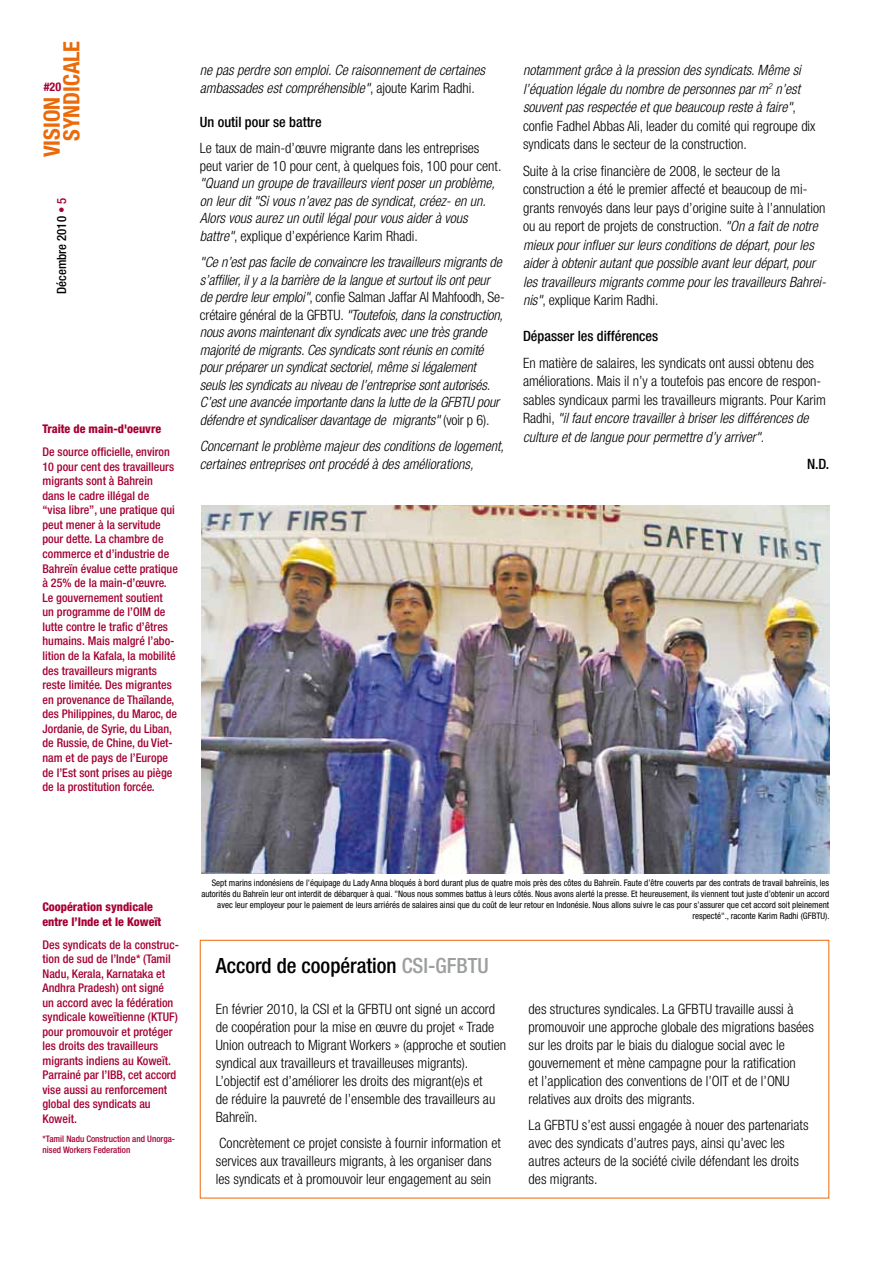
<style>
.page{position:relative;width:893px;height:1263px;background:#fff}
.page>*{position:absolute;margin:0;border:0;box-sizing:border-box;transform-origin:0 0}
.t1{font:700 condensed 22.5px "Helvetica Neue";color:#eb6a0a}
.t2{font:700 condensed 22.5px "Helvetica Neue";color:#eb690b}
.t3{font:500 condensed 21px "Helvetica Neue";color:#000}
.t4{font:300 condensed 14.25px/18px "Helvetica Neue";color:#000}
.t5{font:italic 300 condensed 14.25px/17.5px "Helvetica Neue";color:#000}
.t6{font:500 condensed 14.25px "Helvetica Neue";color:#000}
.t7{font:500 condensed 12.75px "Helvetica Neue";color:#000}
.t8{font:500 condensed 12px/14.5px "Helvetica Neue";color:#a50133}
.t9{font:800 condensed 12px/14.5px "Helvetica Neue";color:#a50133}
.t10{font:700 condensed 12px "Helvetica Neue";color:#a50133}
.t11{font:condensed 9px/10.8px "Helvetica Neue";color:#000;text-align:right}
.t12{font:500 condensed 9px/10.9px "Helvetica Neue";color:#a50133}
.s1{color:#a50133}
.s2{font-style:normal}
.s3{font-style:italic}
.s4{color:#9c9e9f}
</style>
<div class="page">
<img style="left:201px;top:506px;width:628px;height:368px">
<div style="left:200px;top:940px;width:629px;height:258px;border:1px solid #eb690b"></div>
<h1 class="t1" style="left:58px;top:141px;width:101px;rotate:-90deg">SYNDICALE</h1>
<p class="t10" style="left:44px;top:79px;width:19px">#20</p>
<h1 class="t2" style="left:38px;top:157px;width:59px;rotate:-90deg">VISION</h1>
<p class="t7" style="left:54px;top:294px;width:98px;rotate:-90deg">Décembre 2010 <span class="s1">• 5</span></p>
<p class="t9" style="left:43px;top:421px;width:120px">Traite de main-d'oeuvre</p>
<p class="t8" style="left:43px;top:444px;width:137px">De source officielle, environ<br>10 pour cent des travailleurs migrants sont à Bahrein dans le cadre illégal de<br>“visa libre”, une pratique qui peut mener à la servitude pour dette. La chambre de commerce et d’industrie de<br>Bahreïn évalue cette pratique à 25% de la main-d’œuvre.<br>Le gouvernement soutient<br>un programme de l’OIM de lutte contre le trafic d’êtres humains. Mais malgré l’abo&shy;lition de la Kafala, la mobilité des travailleurs migrants reste limitée. Des migrantes en provenance de Thaïlande, des Philippines, du Maroc, de<br>Jordanie, de Syrie, du Liban, de Russie, de Chine, du Viet&shy;nam et de pays de l’Europe de l’Est sont prises au piège de la prostitution forcée.</p>
<p class="t5" style="left:200px;top:61px;width:287px">ne pas perdre son emploi. Ce raisonnement de certaines ambassades est compréhensible"<span class="s2">, ajoute Karim Radhi.</span></p>
<p class="t6" style="left:200px;top:114px;width:123px">Un outil pour se battre</p>
<p class="t4" style="left:200px;top:139px;width:303px;line-height:17.5px">Le taux de main-d’œuvre migrante dans les entreprises peut varier de 10 pour cent, à quelques fois, 100 pour cent.</p>
<p class="t5" style="left:200px;top:174px;width:297px">"Quand un groupe de travailleurs vient poser un problème, on leur dit "Si vous n’avez pas de syndicat, créez- en un.<br>Alors vous aurez un outil légal pour vous aider à vous battre"<span class="s2">, explique d’expérience Karim Rhadi.</span></p>
<p class="t5" style="left:200px;top:253px;width:306px">"Ce n’est pas facile de convaincre les travailleurs migrants de s’affilier, il y a la barrière de la langue et surtout ils ont peur de perdre leur emploi"<span class="s2">, confie Salman Jaffar Al Mahfoodh, Se&shy;crétaire général de la GFBTU.</span> "Toutefois, dans la construction, nous avons maintenant dix syndicats avec une très grande majorité de migrants. Ces syndicats sont réunis en comité pour préparer un syndicat sectoriel, même si légalement seuls les syndicats au niveau de l’entreprise sont autorisés.<br>C’est une avancée importante dans la lutte de la GFBTU pour défendre et syndicaliser davantage de migrants" <span class="s2">(voir p 6).</span></p>
<p class="t5" style="left:200px;top:437px;width:306px">Concernant le problème majeur des conditions de logement, certaines entreprises ont procédé à des améliorations,</p>
<p class="t5" style="left:523px;top:61px;width:294px;line-height:18.5px">notamment grâce à la pression des syndicats. Même si l’équation légale du nombre de personnes par m<sup>2</sup> n’est souvent pas respectée et que beaucoup reste à faire"<span class="s2">, confie Fadhel Abbas Ali, leader du comité qui regroupe dix syndicats dans le secteur de la construction.</span></p>
<p class="t4" style="left:523px;top:162px;width:305px;line-height:18.5px">Suite à la crise financière de 2008, le secteur de la construction a été le premier affecté et beaucoup de mi&shy;grants renvoyés dans leur pays d’origine suite à l’annulation ou au report de projets de construction. <span class="s3">"On a fait de notre mieux pour influer sur leurs conditions de départ, pour les aider à obtenir autant que possible avant leur départ, pour les travailleurs migrants comme pour les travailleurs Bahrei&shy;nis"</span>, explique Karim Radhi.</p>
<p class="t6" style="left:523px;top:327px;width:137px">Dépasser les différences</p>
<p class="t4" style="left:523px;top:353px;width:304px;line-height:18.5px">En matière de salaires, les syndicats ont aussi obtenu des améliorations. Mais il n’y a toutefois pas encore de respon&shy;sables syndicaux parmi les travailleurs migrants. Pour Karim Radhi, <span class="s3">"il faut encore travailler à briser les différences de culture et de langue pour permettre d’y arriver"</span>.</p>
<p class="t6" style="left:807px;top:455px;width:24px">N.D.</p>
<p class="t9" style="left:43px;top:899px;width:120px">Coopération syndicale entre l’Inde et le Koweït</p>
<p class="t8" style="left:43px;top:937px;width:138px">Des syndicats de la construc&shy;tion de sud de l’Inde* (Tamil<br>Nadu, Kerala, Karnataka et<br>Andhra Pradesh) ont signé<br>un accord avec la fédération syndicale koweïtienne (KTUF) pour promouvoir et protéger les droits des travailleurs migrants indiens au Koweït.<br>Parrainé par l’IBB, cet accord vise aussi au renforcement global des syndicats au<br>Koweit.</p>
<p class="t12" style="left:43px;top:1133px;width:134px">*Tamil Nadu Construction and Unorga&shy;nised Workers Federation</p>
<p class="t11" style="left:201px;top:878px;width:629px">Sept marins indonésiens de l’équipage du Lady Anna bloqués à bord durant plus de quatre mois près des côtes du Bahreïn. Faute d’être couverts par des contrats de travail bahreïnis, les autorités du Bahreïn leur ont interdit de débarquer à quai. "Nous nous sommes battus à leurs côtés. Nous avons alerté la presse. Et heureusement, ils viennent tout juste d’obtenir un accord avec leur employeur pour le paiement de leurs arriérés de salaires ainsi que du coût de leur retour en Indonésie. Nous allons suivre le cas pour s’assurer que cet accord soit pleinement respecté"., raconte Karim Radhi (GFBTU).</p>
<h2 class="t3" style="left:216px;top:953px;width:275px">Accord de coopération <span class="s4">CSI-GFBTU</span></h2>
<p class="t4" style="left:216px;top:1000px;width:292px">En février 2010, la CSI et la GFBTU ont signé un accord de coopération pour la mise en œuvre du projet « Trade Union outreach to Migrant Workers » (approche et soutien syndical aux travailleurs et travailleuses migrants).<br>L’objectif est d’améliorer les droits des migrant(e)s et<br>de réduire la pauvreté de l’ensemble des travailleurs au Bahreïn.</p>
<p class="t4" style="left:216px;top:1134px;width:287px">Concrètement ce projet consiste à fournir information et services aux travailleurs migrants, à les organiser dans les syndicats et à promouvoir leur engagement au sein</p>
<p class="t4" style="left:529px;top:1000px;width:287px">des structures syndicales. La GFBTU travaille aussi à promouvoir une approche globale des migrations basées sur les droits par le biais du dialogue social avec le gouvernement et mène campagne pour la ratification<br>et l’application des conventions de l’OIT et de l’ONU relatives aux droits des migrants.</p>
<p class="t4" style="left:529px;top:1116px;width:281px">La GFBTU s’est aussi engagée à nouer des partenariats avec des syndicats d’autres pays, ainsi qu’avec les autres acteurs de la société civile défendant les droits des migrants.</p>
</div>
